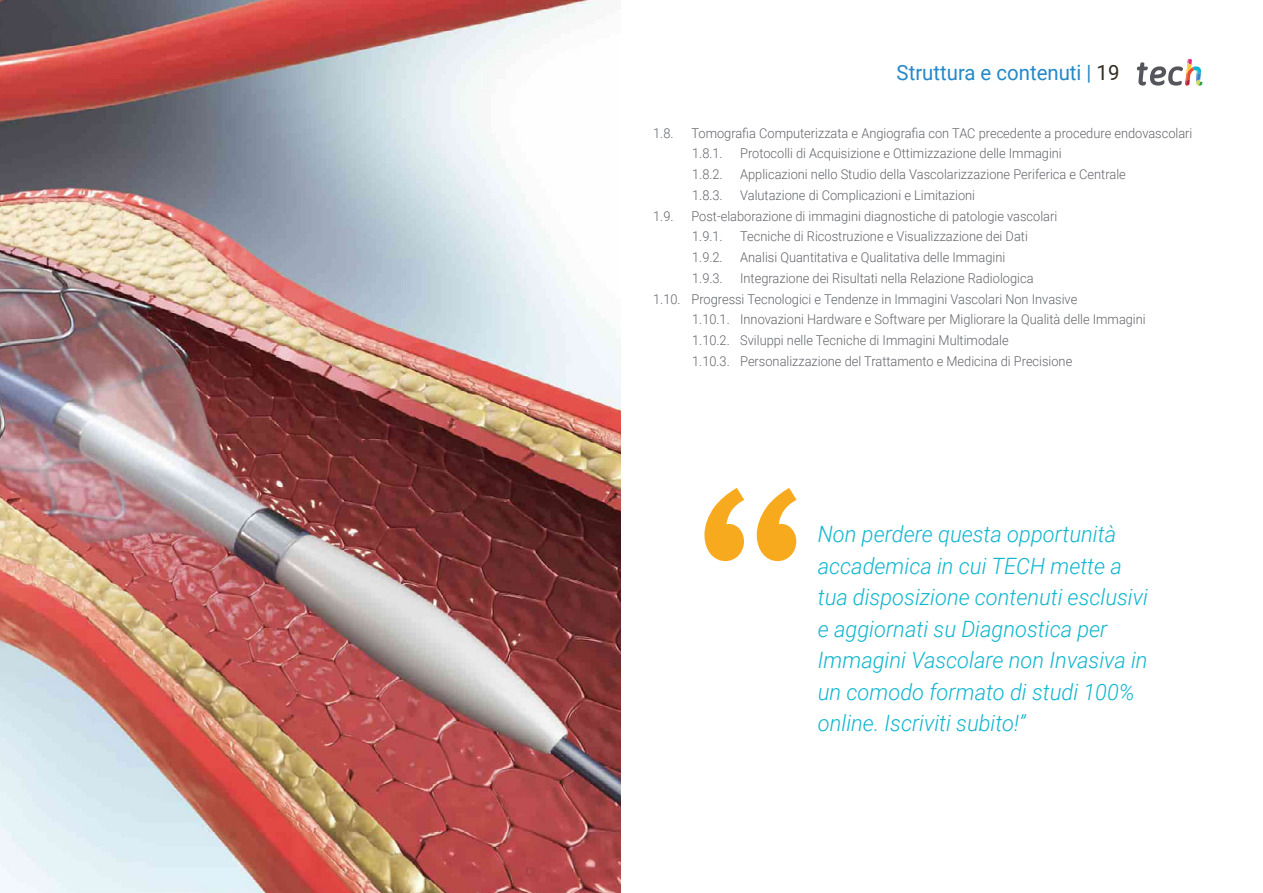
<style>
.page{position:relative;width:1263px;height:893px;background:#fff}
.page>*{position:absolute;margin:0;border:0;box-sizing:border-box;transform-origin:0 0}
.t1{font:italic 300 22.5px/31.5px "Roboto";color:#0fb6cf}
.t2{font:21px "Roboto";color:#2488c9}
.t3{font:300 13.5px/20.7px "Roboto";color:#61646a;scale:.95 1}
.s1{color:#312e20}
</style>
<div class="page">
<svg style="left:704px;top:488px;width:92px;height:73px"></svg>
<img style="left:0;top:0;width:621px;height:893px">
<svg style="left:1137px;top:59px;width:65px;height:27px"></svg>
<h2 class="t2" style="left:897px;top:57px;width:224px">Struttura e contenuti | <span class="s1">19</span></h2>
<p class="t3" style="left:653px;top:122px;width:23px">1.8.</p>
<p class="t3" style="left:691px;top:122px;width:529px">Tomografia Computerizzata e Angiografia con TAC precedente a procedure endovascolari<br>1.8.1.</p>
<p class="t3" style="left:740px;top:143px;width:340px">Protocolli di Acquisizione e Ottimizzazione delle Immagini</p>
<p class="t3" style="left:692px;top:164px;width:34px">1.8.2.</p>
<p class="t3" style="left:740px;top:164px;width:407px">Applicazioni nello Studio della Vascolarizzazione Periferica e Centrale</p>
<p class="t3" style="left:692px;top:184px;width:34px">1.8.3.</p>
<p class="t3" style="left:740px;top:184px;width:249px">Valutazione di Complicazioni e Limitazioni</p>
<p class="t3" style="left:653px;top:205px;width:23px">1.9.</p>
<p class="t3" style="left:691px;top:205px;width:387px">Post-elaborazione di immagini diagnostiche di patologie vascolari<br>1.9.1.</p>
<p class="t3" style="left:740px;top:226px;width:304px">Tecniche di Ricostruzione e Visualizzazione dei Dati</p>
<p class="t3" style="left:692px;top:247px;width:34px">1.9.2.</p>
<p class="t3" style="left:740px;top:247px;width:281px">Analisi Quantitativa e Qualitativa delle Immagini</p>
<p class="t3" style="left:692px;top:267px;width:34px">1.9.3.</p>
<p class="t3" style="left:740px;top:267px;width:310px">Integrazione dei Risultati nella Relazione Radiologica</p>
<p class="t3" style="left:653px;top:288px;width:448px">1.10. Progressi Tecnologici e Tendenze in Immagini Vascolari Non Invasive</p>
<p class="t3" style="left:692px;top:309px;width:479px">1.10.1. Innovazioni Hardware e Software per Migliorare la Qualità delle Immagini</p>
<p class="t3" style="left:692px;top:330px;width:335px">1.10.2. Sviluppi nelle Tecniche di Immagini Multimodale</p>
<p class="t3" style="left:692px;top:350px;width:402px">1.10.3. Personalizzazione del Trattamento e Medicina di Precisione</p>
<h1 class="t1" style="left:818px;top:518px;width:331px">Non perdere questa opportunità accademica in cui TECH mette a tua disposizione contenuti esclusivi e aggiornati su Diagnostica per<br>Immagini Vascolare non Invasiva in un comodo formato di studi 100% online. Iscriviti subito!”</h1>
</div>
